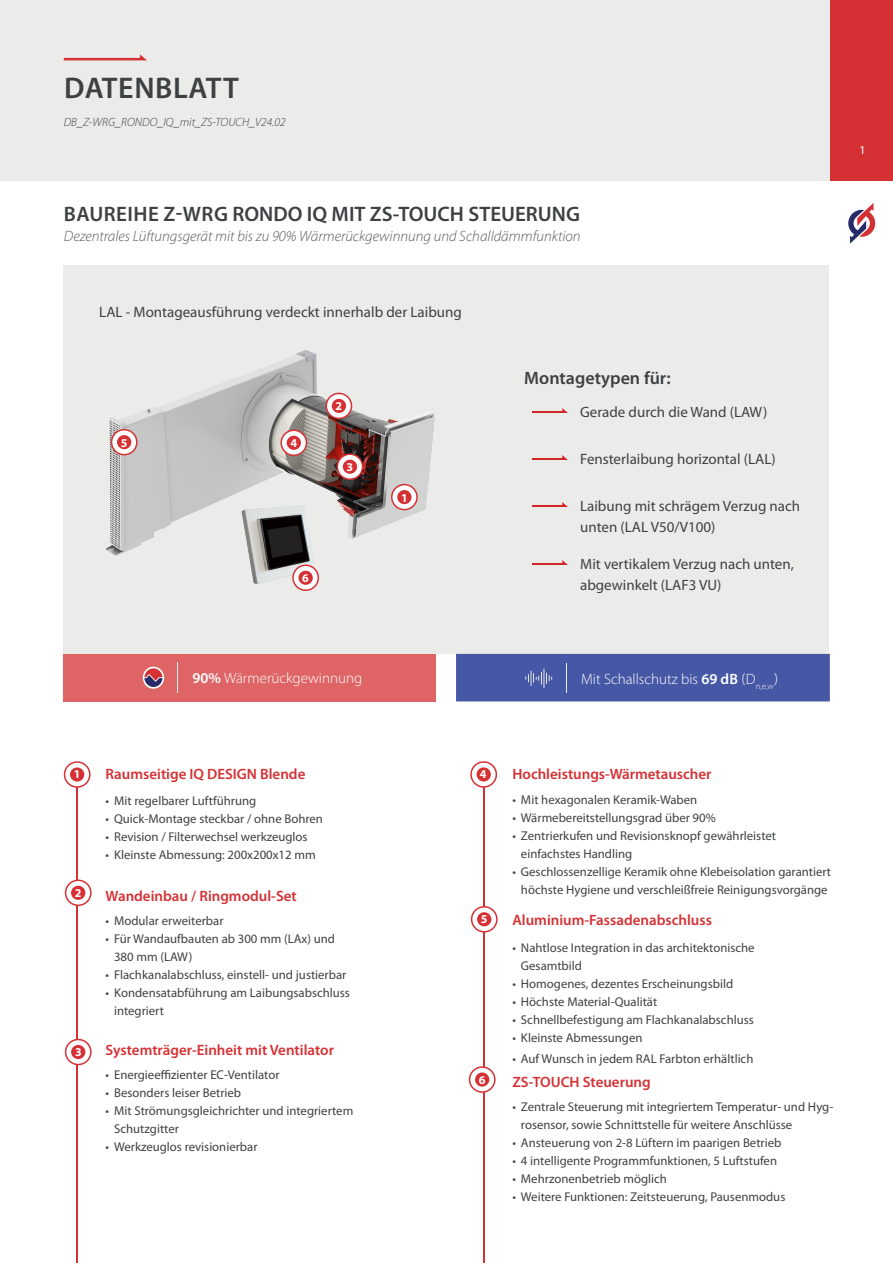
<style>
.page{position:relative;width:893px;height:1263px;background:#fff}
.page>*{position:absolute;margin:0;border:0;box-sizing:border-box;transform-origin:0 0}
.Kapitel-Headline{font:600 30px "Myriad Pro";letter-spacing:.02em;color:#3e4143}
.Baureihe-Headline{font:600 21px "Myriad Pro";color:#3d4144}
.Bildbeschriftung_Headline{font:600 18px "Myriad Pro";color:#3d4144}
.Aufzählung{font:600 15px "Myriad Pro";color:#d53134}
.t1{font:15px/21px "Myriad Pro";color:#3e4143}
.t2{font:italic 300 15px "Myriad Pro";color:#57585a}
.t3{font:300 15px "Myriad Pro";color:#fff}
.Bildbeschriftung_Headline-2{font:15px "Myriad Pro";color:#3d4144}
.t4{font:12.75px/18px "Myriad Pro";color:#3e4143}
.t5{font:12.75px "Myriad Pro";color:#3d4144}
.Dateibezeichung_mit_Versionsnummer{font:italic 300 12px "Myriad Pro";color:#3e4143}
.t6{font:700 12px "Myriad Pro";color:#fff}
.Seitenzahl{font:12px "Myriad Pro";color:#fff}
.s1{font-weight:600}
</style>
<div class="page">
<div style="left:64px;top:266px;width:765px;height:388px;background:#ebebea"></div>
<div style="left:0;top:0;width:893px;height:181px;background:#ebebea"></div>
<svg style="left:848px;top:203px;width:27px;height:41px"></svg>
<div style="left:456px;top:654px;width:374px;height:47px;background:#4557a5"></div>
<hr style="left:566px;top:663px;width:1px;height:30px;background:#ececee">
<svg style="left:525px;top:668px;width:27px;height:20px"></svg>
<hr style="left:77px;top:772px;width:1px;height:491px;background:#d53134">
<hr style="left:483px;top:772px;width:1px;height:491px;background:#d53134">
<svg style="left:65px;top:762px;width:25px;height:25px"></svg>
<div style="left:64px;top:761px;width:27px;height:27px;border:2px solid #d53134;border-radius:50%"></div>
<div style="left:70px;top:767px;width:14px;height:15px;background:#d53134;border-radius:50%"></div>
<svg style="left:471px;top:762px;width:25px;height:25px"></svg>
<div style="left:470px;top:761px;width:27px;height:27px;border:2px solid #d53134;border-radius:50%"></div>
<div style="left:477px;top:767px;width:14px;height:14px;background:#d53134;border-radius:50%"></div>
<svg style="left:472px;top:907px;width:25px;height:25px"></svg>
<div style="left:471px;top:906px;width:27px;height:26px;border:2px solid #d53134;border-radius:50%"></div>
<div style="left:477px;top:912px;width:14px;height:14px;background:#d53134;border-radius:50%"></div>
<svg style="left:66px;top:880px;width:25px;height:25px"></svg>
<div style="left:65px;top:879px;width:27px;height:27px;border:2px solid #d53134;border-radius:50%"></div>
<div style="left:71px;top:886px;width:14px;height:14px;background:#d53134;border-radius:50%"></div>
<svg style="left:66px;top:1039px;width:25px;height:25px"></svg>
<div style="left:65px;top:1039px;width:27px;height:26px;border:2px solid #d53134;border-radius:50%"></div>
<div style="left:71px;top:1045px;width:14px;height:14px;background:#d53134;border-radius:50%"></div>
<div style="left:830px;top:0;width:63px;height:181px;background:#d53134"></div>
<svg style="left:64px;top:54px;width:83px;height:6px"></svg>
<img style="left:533px;top:409px;width:35px;height:4px">
<img style="left:533px;top:456px;width:35px;height:4px">
<img style="left:533px;top:502px;width:34px;height:4px">
<img style="left:533px;top:560px;width:34px;height:4px">
<div style="left:64px;top:654px;width:372px;height:47px;background:#df6466"></div>
<hr style="left:177px;top:662px;width:1px;height:31px;background:#ececee">
<svg style="left:143px;top:667px;width:21px;height:22px"></svg>
<svg style="left:144px;top:668px;width:18px;height:19px"></svg>
<img style="left:106px;top:350px;width:329px;height:241px">
<svg style="left:112px;top:430px;width:25px;height:25px"></svg>
<div style="left:111px;top:429px;width:27px;height:26px;border:2px solid #d53134;border-radius:50%"></div>
<div style="left:117px;top:435px;width:14px;height:14px;background:#d53134;border-radius:50%"></div>
<svg style="left:392px;top:485px;width:25px;height:25px"></svg>
<div style="left:391px;top:484px;width:27px;height:26px;border:2px solid #d53134;border-radius:50%"></div>
<div style="left:397px;top:490px;width:15px;height:14px;background:#d53134;border-radius:50%"></div>
<svg style="left:326px;top:393px;width:26px;height:25px"></svg>
<div style="left:326px;top:393px;width:26px;height:26px;border:2px solid #d53134;border-radius:50%"></div>
<div style="left:332px;top:399px;width:14px;height:14px;background:#d53134;border-radius:50%"></div>
<svg style="left:337px;top:454px;width:26px;height:25px"></svg>
<div style="left:337px;top:453px;width:26px;height:27px;border:2px solid #d53134;border-radius:50%"></div>
<div style="left:343px;top:460px;width:14px;height:14px;background:#d53134;border-radius:50%"></div>
<svg style="left:281px;top:430px;width:25px;height:25px"></svg>
<div style="left:280px;top:429px;width:27px;height:27px;border:2px solid #d53134;border-radius:50%"></div>
<div style="left:287px;top:436px;width:14px;height:14px;background:#d53134;border-radius:50%"></div>
<svg style="left:293px;top:565px;width:25px;height:25px"></svg>
<div style="left:292px;top:564px;width:27px;height:27px;border:2px solid #d53134;border-radius:50%"></div>
<div style="left:298px;top:571px;width:15px;height:14px;background:#d53134;border-radius:50%"></div>
<svg style="left:470px;top:1067px;width:25px;height:25px"></svg>
<div style="left:469px;top:1066px;width:27px;height:27px;border:2px solid #d53134;border-radius:50%"></div>
<div style="left:475px;top:1072px;width:14px;height:14px;background:#d53134;border-radius:50%"></div>
<p class="Kapitel-Headline" style="left:64px;top:69px;width:176px">DATENBLATT</p>
<p class="Dateibezeichung_mit_Versionsnummer" style="left:64px;top:115px;width:223px">DB_Z-WRG_RONDO_IQ_mit_ZS-TOUCH_V24.02</p>
<p class="Baureihe-Headline" style="left:64px;top:201px;width:517px">BAUREIHE Z-WRG RONDO IQ MIT ZS-TOUCH STEUERUNG</p>
<p class="t2" style="left:64px;top:227px;width:518px">Dezentrales Lüftungsgerät mit bis zu 90% Wärmerückgewinnung und Schalldämmfunktion</p>
<p class="Bildbeschriftung_Headline-2" style="left:99px;top:302px;width:364px">LAL - Montageausführung verdeckt innerhalb der Laibung</p>
<p class="t6" style="left:121px;top:436px;width:8px">5</p>
<p class="t6" style="left:290px;top:436px;width:8px">4</p>
<p class="t6" style="left:336px;top:400px;width:8px">2</p>
<p class="t6" style="left:347px;top:460px;width:8px">3</p>
<p class="t6" style="left:302px;top:571px;width:8px">6</p>
<p class="t6" style="left:401px;top:491px;width:8px">1</p>
<p class="Bildbeschriftung_Headline" style="left:524px;top:366px;width:148px">Montagetypen für:</p>
<p class="t1" style="left:580px;top:402px;width:189px">Gerade durch die Wand (LAW)</p>
<p class="t1" style="left:580px;top:448px;width:197px">Fensterlaibung horizontal (LAL)</p>
<p class="t1" style="left:580px;top:495px;width:222px">Laibung mit schrägem Verzug nach unten (LAL V50/V100)</p>
<p class="t1" style="left:580px;top:553px;width:215px">Mit vertikalem Verzug nach unten, abgewinkelt (LAF3 VU)</p>
<p class="Seitenzahl" style="left:859px;top:143px;width:8px">1</p>
<p class="t3" style="left:192px;top:669px;width:171px"><span class="s1">90%</span> Wärmerückgewinnung</p>
<p class="t3" style="left:581px;top:670px;width:198px">Mit Schallschutz bis <span class="s1">69 dB</span> (D<sub>n,e,w</sub>)</p>
<p class="Aufzählung" style="left:106px;top:765px;width:201px">Raumseitige IQ DESIGN Blende</p>
<p class="t5" style="left:106px;top:793px;width:152px">• Mit regelbarer Luftführung</p>
<p class="t5" style="left:106px;top:811px;width:219px">• Quick-Montage steckbar / ohne Bohren</p>
<p class="t5" style="left:106px;top:829px;width:204px">• Revision / Filterwechsel werkzeuglos</p>
<p class="t5" style="left:106px;top:847px;width:212px">• Kleinste Abmessung: 200x200x12 mm</p>
<p class="Aufzählung" style="left:106px;top:886px;width:193px">Wandeinbau / Ringmodul-Set</p>
<p class="t4" style="left:106px;top:912px;width:119px">• Modular erweiterbar</p>
<p class="t4" style="left:114px;top:930px;width:222px;text-indent:-9px">• Für Wandaufbauten ab 300 mm (LAx) und<br>380 mm (LAW)</p>
<p class="t4" style="left:106px;top:966px;width:242px">• Flachkanalabschluss, einstell- und justierbar</p>
<p class="t4" style="left:114px;top:984px;width:237px;text-indent:-9px">• Kondensatabführung am Laibungsabschluss integriert</p>
<p class="Aufzählung" style="left:106px;top:1041px;width:230px">Systemträger-Einheit mit Ventilator</p>
<p class="t4" style="left:106px;top:1065px;width:175px">• Energieeffizienter EC-Ventilator</p>
<p class="t4" style="left:106px;top:1083px;width:137px">• Besonders leiser Betrieb</p>
<p class="t4" style="left:114px;top:1101px;width:241px;text-indent:-9px">• Mit Strömungsgleichrichter und integriertem<br>Schutzgitter</p>
<p class="t4" style="left:106px;top:1137px;width:153px">• Werkzeuglos revisionierbar</p>
<p class="t6" style="left:74px;top:768px;width:8px">1</p>
<p class="t6" style="left:480px;top:767px;width:8px">4</p>
<p class="t6" style="left:75px;top:886px;width:8px">2</p>
<p class="t6" style="left:481px;top:912px;width:8px">5</p>
<p class="t6" style="left:75px;top:1045px;width:8px">3</p>
<p class="t6" style="left:479px;top:1073px;width:8px">6</p>
<p class="Aufzählung" style="left:512px;top:765px;width:201px">Hochleistungs-Wärmetauscher</p>
<p class="t4" style="left:512px;top:790px;width:186px">• Mit hexagonalen Keramik-Waben</p>
<p class="t4" style="left:512px;top:808px;width:205px">• Wärmebereitstellungsgrad über 90%</p>
<p class="t4" style="left:521px;top:826px;width:257px;text-indent:-9px">• Zentrierkufen und Revisionsknopf gewährleistet einfachstes Handling</p>
<p class="t4" style="left:512px;top:862px;width:320px;text-align:center">• Geschlossenzellige Keramik ohne Klebeisolation garantiert höchste Hygiene und verschleißfreie Reinigungsvorgänge</p>
<p class="Aufzählung" style="left:512px;top:910px;width:201px">Aluminium-Fassadenabschluss</p>
<p class="t4" style="left:521px;top:938px;width:235px;text-indent:-9px">• Nahtlose Integration in das architektonische<br>Gesamtbild</p>
<p class="t4" style="left:512px;top:974px;width:222px">• Homogenes, dezentes Erscheinungsbild</p>
<p class="t4" style="left:512px;top:992px;width:146px">• Höchste Material-Qualität</p>
<p class="t4" style="left:512px;top:1010px;width:243px">• Schnellbefestigung am Flachkanalabschluss</p>
<p class="t4" style="left:512px;top:1028px;width:132px">• Kleinste Abmessungen</p>
<p class="t4" style="left:512px;top:1049px;width:242px">• Auf Wunsch in jedem RAL Farbton erhältlich</p>
<p class="Aufzählung" style="left:512px;top:1072px;width:140px">ZS-TOUCH Steuerung</p>
<p class="t4" style="left:521px;top:1097px;width:314px;text-indent:-9px">• Zentrale Steuerung mit integriertem Temperatur- und Hyg&shy;rosensor, sowie Schnittstelle für weitere Anschlüsse</p>
<p class="t4" style="left:512px;top:1133px;width:270px">• Ansteuerung von 2-8 Lüftern im paarigen Betrieb</p>
<p class="t4" style="left:512px;top:1151px;width:266px">• 4 intelligente Programmfunktionen, 5 Luftstufen</p>
<p class="t4" style="left:512px;top:1169px;width:156px">• Mehrzonenbetrieb möglich</p>
<p class="t4" style="left:512px;top:1187px;width:274px">• Weitere Funktionen: Zeitsteuerung, Pausenmodus</p>
</div>
